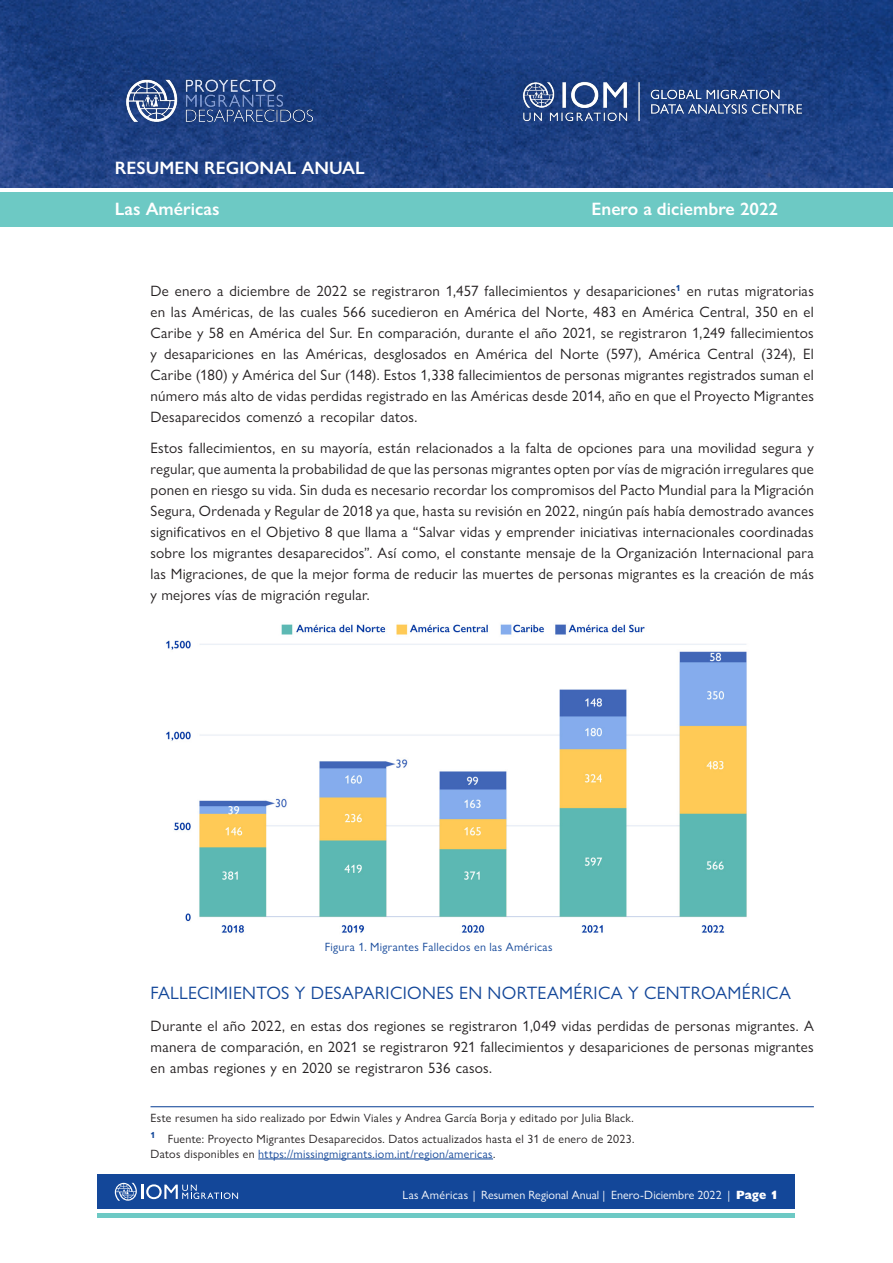
<style>
.page{position:relative;width:893px;height:1263px;background:#fff}
.page>*{position:absolute;margin:0;border:0;box-sizing:border-box;transform-origin:0 0}
.Body{font:18px "Gill Sans Nova";letter-spacing:.015em;color:#134799}
.Subtitle_Left{font:600 18px "Gill Sans Nova";color:#fff}
.Subtitle_Right{font:600 18px "Gill Sans Nova";color:#fff}
.Body-2{font:15px/21px "Gill Sans Nova";letter-spacing:.015em;color:#231f20;text-align:justify}
.Footnote{font:12px "Gill Sans Nova";letter-spacing:.025em;color:#231f20}
.Footnote-2{font:12px "Gill Sans Nova";letter-spacing:.025em;color:#134799}
.t1{font:12px "Gill Sans Nova";letter-spacing:.005em;color:#fff}
.s1{color:#231f20}
.s2{font-weight:800}
</style>
<div class="page">
<div style="left:98px;top:1175px;width:697px;height:34px;background:#134799"></div>
<svg style="left:115px;top:1183px;width:123px;height:18px"></svg>
<hr style="left:98px;top:1213px;width:697px;height:4px;background:#6dc9c4">
<img style="left:0;top:0;width:893px;height:187px">
<div style="left:0;top:192px;width:893px;height:34px;background:#6dc9c4"></div>
<hr style="left:151px;top:1106px;width:663px;height:1px;background:#134799">
<hr style="left:258px;top:1158px;width:235px;height:1px;background:#134799">
<img style="left:520px;top:72px;width:294px;height:62px">
<img style="left:166px;top:624px;width:581px;height:309px">
<img style="left:115px;top:68px;width:210px;height:65px">
<p class="Subtitle_Left" style="left:115px;top:157px;width:251px">RESUMEN REGIONAL ANUAL</p>
<p class="Subtitle_Left" style="left:115px;top:198px;width:106px">Las Américas</p>
<p class="Subtitle_Right" style="left:591px;top:198px;width:188px">Enero a diciembre 2022</p>
<p class="Body-2" style="left:151px;top:280px;width:665px">De enero a diciembre de 2022 se registraron 1,457 fallecimientos y desapariciones<sup>1</sup> en rutas migratorias en las Américas, de las cuales 566 sucedieron en América del Norte, 483 en América Central, 350 en el Caribe y 58 en América del Sur. En comparación, durante el año 2021, se registraron 1,249 fallecimientos y desapariciones en las Américas, desglosados en América del Norte (597), América Central (324), El Caribe (180) y América del Sur (148). Estos 1,338 fallecimientos de personas migrantes registrados suman el número más alto de vidas perdidas registrado en las Américas desde 2014, año en que el Proyecto Migrantes Desaparecidos comenzó a recopilar datos.</p>
<p class="Body-2" style="left:151px;top:437px;width:665px">Estos fallecimientos, en su mayoría, están relacionados a la falta de opciones para una movilidad segura y regular, que aumenta la probabilidad de que las personas migrantes opten por vías de migración irregulares que ponen en riesgo su vida. Sin duda es necesario recordar los compromisos del Pacto Mundial para la Migración Segura, Ordenada y Regular de 2018 ya que, hasta su revisión en 2022, ningún país había demostrado avances significativos en el Objetivo 8 que llama a “Salvar vidas y emprender iniciativas internacionales coordinadas sobre los migrantes desaparecidos”. Así como, el constante mensaje de la Organización Internacional para las Migraciones, de que la mejor forma de reducir las muertes de personas migrantes es la creación de más y mejores vías de migración regular.</p>
<p class="Footnote-2" style="left:325px;top:940px;width:229px">Figura 1. Migrantes Fallecidos en las Américas</p>
<p class="Body" style="left:151px;top:982px;width:642px">FALLECIMIENTOS Y DESAPARICIONES EN NORTEAMÉRICA Y CENTROAMÉRICA</p>
<p class="Body-2" style="left:151px;top:1015px;width:665px">Durante el año 2022, en estas dos regiones se registraron 1,049 vidas perdidas de personas migrantes. A manera de comparación, en 2021 se registraron 921 fallecimientos y desapariciones de personas migrantes en ambas regiones y en 2020 se registraron 536 casos.</p>
<p class="Footnote" style="left:151px;top:1110px;width:485px">Este resumen ha sido realizado por Edwin Viales y Andrea García Borja y editado por Julia Black.</p>
<p class="Footnote" style="left:151px;top:1131px;width:485px"><sup>1</sup> Fuente: Proyecto Migrantes Desaparecidos. Datos actualizados hasta el 31 de enero de 2023.</p>
<p class="Footnote-2" style="left:151px;top:1146px;width:346px"><span class="s1">Datos disponibles en</span> https://missingmigrants.iom.int/region/americas<span class="s1">.</span></p>
<p class="t1" style="left:403px;top:1187px;width:377px">Las Américas | Resumen Regional Anual | Enero-Diciembre 2022 | <span class="s2">Page 1</span></p>
</div>
